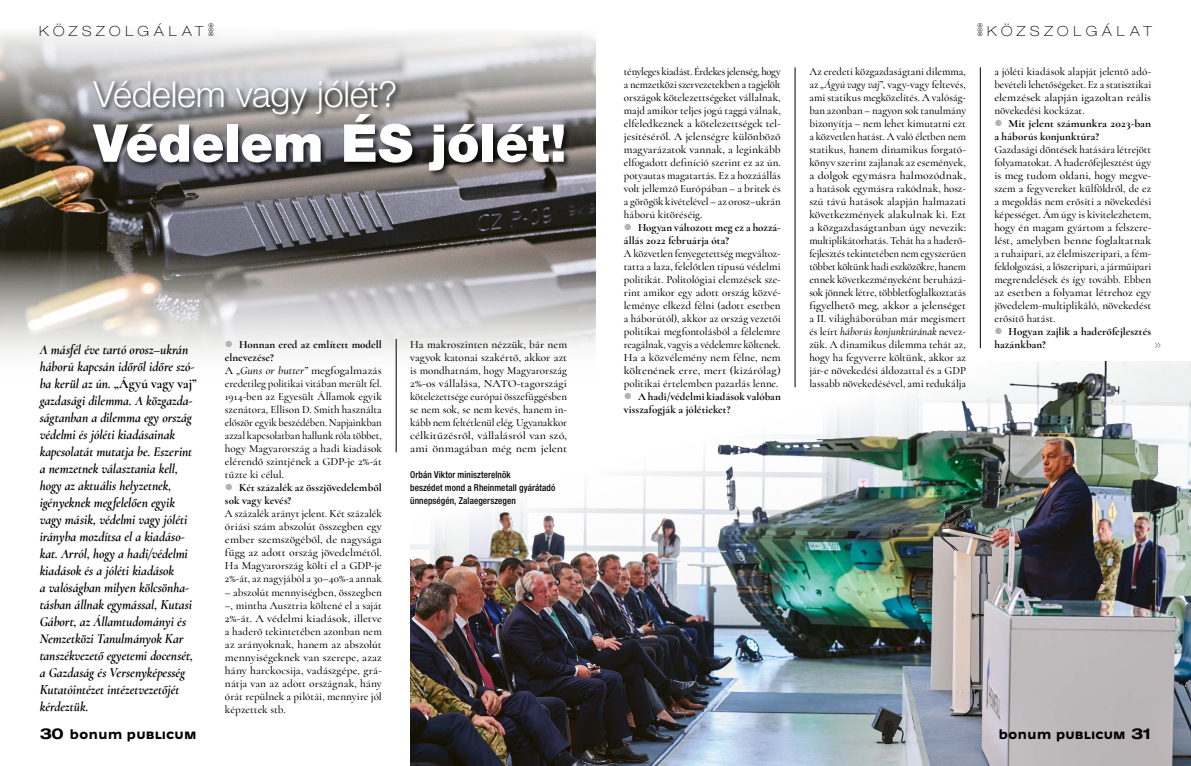
<style>
.page{position:relative;width:1191px;height:766px;background:#fff}
.page>*{position:absolute;margin:0;border:0;box-sizing:border-box;transform-origin:0 0}
.t1{font:900 52.2px "Helvetica Neue LT Pro";letter-spacing:-.005em;color:#fff}
.t2{font:300 36px "Helvetica Neue LT Pro";letter-spacing:-.005em;color:#fff}
.t3{font:italic 700 14px/17px "Cormorant";letter-spacing:-.005em;color:#000;scale:.94 1}
.t4{font:700 14px "Westeinde Caption";letter-spacing:.005em;color:#000}
.t5{font:100 expanded 14px "Helvetica Neue LT Pro";letter-spacing:.335em;color:#000}
.t6{font:500 11px/13px "Cormorant";color:#000;text-align:justify}
.t7{font:500 11px/13px "Cormorant";color:#000;scale:1.08 1}
.t8{font:500 11px/13px "Cormorant";color:#000;text-align:justify;scale:1.04 1}
.t9{font:700 11px/13px "Cormorant";letter-spacing:.005em;color:#000}
.t10{font:700 11px/13px "Cormorant";letter-spacing:.005em;color:#000;scale:1.04 1}
.t11{font:500 condensed 9.5px/13px "Helvetica Neue LT Pro";letter-spacing:.01em;color:#000}
.s1{font-style:normal}
.s2{font-family:"Helvetica Neue LT Pro";font-stretch:expanded;font-size:15px}
.s3{font-weight:700}
.s4{font-style:italic}
</style>
<div class="page">
<img style="left:410px;top:361px;width:781px;height:404px">
<img style="left:0;top:32px;width:595px;height:348px">
<hr style="left:980px;top:67px;width:1px;height:281px;background:#000">
<hr style="left:795px;top:67px;width:1px;height:320px;background:#000">
<hr style="left:396px;top:339px;width:1px;height:113px;background:#000">
<div style="left:91px;top:78px;width:311px;height:43px;background:#000;opacity:.75"></div>
<div style="left:92px;top:112px;width:479px;height:66px;background:#000;opacity:.75"></div>
<svg style="left:1155px;top:342px;width:5px;height:6px"></svg>
<svg style="left:977px;top:23px;width:5px;height:13px"></svg>
<svg style="left:208px;top:23px;width:6px;height:13px"></svg>
<svg style="left:625px;top:393px;width:6px;height:6px"></svg>
<svg style="left:226px;top:341px;width:6px;height:6px"></svg>
<p class="t5" style="left:39px;top:23px;width:166px">KÖZSZOLGÁLAT</p>
<h2 class="t2" style="left:94px;top:72px;width:305px">Védelem vagy jólét?</h2>
<h1 class="t1" style="left:94px;top:112px;width:474px">Védelem ÉS jólét!</h1>
<p class="t3" style="left:40px;top:341px;width:168px">A másfél éve tartó orosz–ukrán háború kapcsán időről időre szó&shy;ba kerül az ún. <span class="s1">„Ágyú vagy vaj” </span>gazdasági dilemma. A közgazda&shy;ságtanban a dilemma egy ország védelmi és jóléti kiadásainak kapcsolatát mutatja be. Eszerint a nemzetnek választania kell, hogy az aktuális helyzetnek, igényeknek megfelelően egyik vagy másik, védelmi vagy jóléti irányba mozdítsa el a kiadáso&shy;kat. Arról, hogy a hadi/védelmi kiadások és a jóléti kiadások<br>a valóságban milyen kölcsönha&shy;tásban állnak egymással, Kutasi<br>Gábort, az Államtudományi és<br>Nemzetközi Tanulmányok Kar tanszékvezető egyetemi docensét, a Gazdaság és Versenyképesség<br>Kutatóintézet intézetvezetőjét kérdeztük.</p>
<p class="t4" style="left:40px;top:722px;width:158px"><span class="s2">30</span> bonum publicum</p>
<p class="t7" style="left:225px;top:338px;width:147px;text-indent:14px"><span class="s3">Honnan ered az említett modell elnevezése?<br></span>A <span class="s4">„Guns or butter”</span> megfogalmazás eredetileg politikai vitában merült fel.<br>1914-ben az Egyesült Államok egyik szenátora, Ellison D. Smith használta először egyik beszédében. Napjainkban azzal kapcsolatban hallunk róla többet, hogy Magyarország a hadi kiadások elérendő szintjének a GDP-je 2%-át tűzte ki célul.</p>
<p class="t9" style="left:225px;top:481px;width:158px;text-indent:14px">Két százalék az összjövedelemből sok vagy kevés?</p>
<p class="t6" style="left:225px;top:507px;width:158px">A százalék arányt jelent. Két százalék óriási szám abszolút összegben egy ember szemszögéből, de nagysága függ az adott ország jövedelmétől.<br>Ha Magyarország költi el a GDP-je 2%-át, az nagyjából a 30–40%-a annak</p>
<p class="t6" style="left:225px;top:585px;width:158px">– abszolút mennyiségben, összegben –, mintha Ausztria költené el a saját 2%-át. A védelmi kiadások, illetve a haderő tekintetében azonban nem az arányoknak, hanem az abszolút mennyiségeknek van szerepe, azaz hány harckocsija, vadászgépe, grá&shy;nátja van az adott országnak, hány órát repülnek a pilótái, mennyire jól képzettek stb.</p>
<p class="t8" style="left:410px;top:338px;width:152px">Ha makroszinten nézzük, bár nem vagyok katonai szakértő, akkor azt is mondhatnám, hogy Magyarország 2%-os vállalása, NATO-tagországi kötelezettsége európai összefüggésben se nem sok, se nem kevés, hanem in&shy;kább nem feltétlenül elég. Ugyanakkor célkitűzésről, vállalásról van szó, ami önmagában még nem jelent</p>
<p class="t11" style="left:410px;top:468px;width:147px">Orbán Viktor miniszterelnök<br>beszédet mond a Rheinmetall gyárátadó ünnepségén, Zalaegerszegen</p>
<p class="t6" style="left:624px;top:65px;width:158px">tényleges kiadást.Érdekesjelenség, hogy a nemzetközi szervezetekben a tagjelölt országok kötelezettségeket vállalnak, majd amikor teljes jogú taggá válnak, elfeledkeznek a kötelezettségek tel&shy;jesítéséről. A jelenségre különböző magyarázatok vannak, a leginkább elfogadott definíció szerint ez az ún. potyautas magatartás. Ez a hozzáállás volt jellemző Európában – a britek és a görögök kivételével – az orosz–ukrán háború kitöréséig.</p>
<p class="t9" style="left:624px;top:221px;width:158px;text-indent:14px">Hogyan változott meg ez a hozzá&shy;állás 2022 februárja óta?</p>
<p class="t6" style="left:624px;top:247px;width:158px">A közvetlen fenyegetettség megváltoz&shy;tatta a laza, felelőtlen típusú védelmi politikát. Politológiai elemzések sze&shy;rint amikor egy adott ország közvé&shy;leménye elkezd félni (adott esetben a háborútól), akkor az ország vezetői politikai megfontolásból a félelemre reagálnak, vagyis a védelemre költenek.<br>Ha a közvélemény nem félne, nem költenének erre, mert (kizárólag) politikai értelemben pazarlás lenne.</p>
<p class="t9" style="left:624px;top:390px;width:158px;text-indent:14px">A hadi/védelmi kiadások valóban visszafogják a jólétieket?</p>
<p class="t6" style="left:809px;top:65px;width:158px">Az eredeti közgazdaságtani dilemma, az <span class="s4">„Ágyú vagy vaj”</span>, vagy-vagy feltevés, ami statikus megközelítés. A valóság&shy;ban azonban – nagyon sok tanulmány bizonyítja – nem lehet kimutatni ezt a közvetlen hatást. A való életben nem statikus, hanem dinamikus forgató&shy;könyv szerint zajlanak az események, a dolgok egymásra halmozódnak, a hatások egymásra rakódnak, hos - szú távú hatások alapján halmazati következmények alakulnak ki. Ezt a közgazdaságtanban úgy nevezik: multiplikátorhatás. Tehát ha a haderő&shy;fejlesztés tekintetében nem egyszerűen többet költünk hadi eszközökre, hanem ennek következményeként beruházá&shy;sok jönnek létre, többletfoglalkoztatás figyelhető meg, akkor a jelenséget a II. világháborúban már megismert és leírt <span class="s4">háborús konjunktúrának</span> nevez&shy;zük. A dinamikus dilemma tehát az, hogy ha fegyverre költünk, akkor az jár-e növekedési áldozattal és a GDP lassabb növekedésével, ami redukálja</p>
<p class="t5" style="left:987px;top:23px;width:166px">KÖZSZOLGÁLAT</p>
<p class="t6" style="left:994px;top:65px;width:158px">a jóléti kiadások alapját jelentő adó&shy;bevételi lehetőségeket. Ez a statisztikai elemzések alapján igazoltan reális növekedési kockázat.</p>
<p class="t10" style="left:994px;top:117px;width:152px;text-indent:14px">Mit jelent számunkra 2023-ban a háborús konjunktúra?</p>
<p class="t6" style="left:994px;top:143px;width:158px">Gazdasági döntések hatására létrejött folyamatokat. A haderőfejlesztést úgy is meg tudom oldani, hogy megve&shy;szem a fegyvereket külföldről, de ez a megoldás nem erősíti a növekedési képességet. Ám úgy is kivitelezhetem, hogy én magam gyártom a felszere&shy;lést, amelyben benne foglaltatnak a ruhaipari, az élelmiszeripari, a fém&shy;feldolgozási, a lőszeripari, a járműipari megrendelések és így tovább. Ebben az esetben a folyamat létrehoz egy jövedelem-multiplikáló, növekedést erősítő hatást.</p>
<p class="t9" style="left:994px;top:325px;width:158px;text-indent:14px">Hogyan zajlik a haderőfejlesztés hazánkban?</p>
<p class="t4" style="left:998px;top:722px;width:154px">bonum publicum <span class="s2">31</span></p>
</div>
